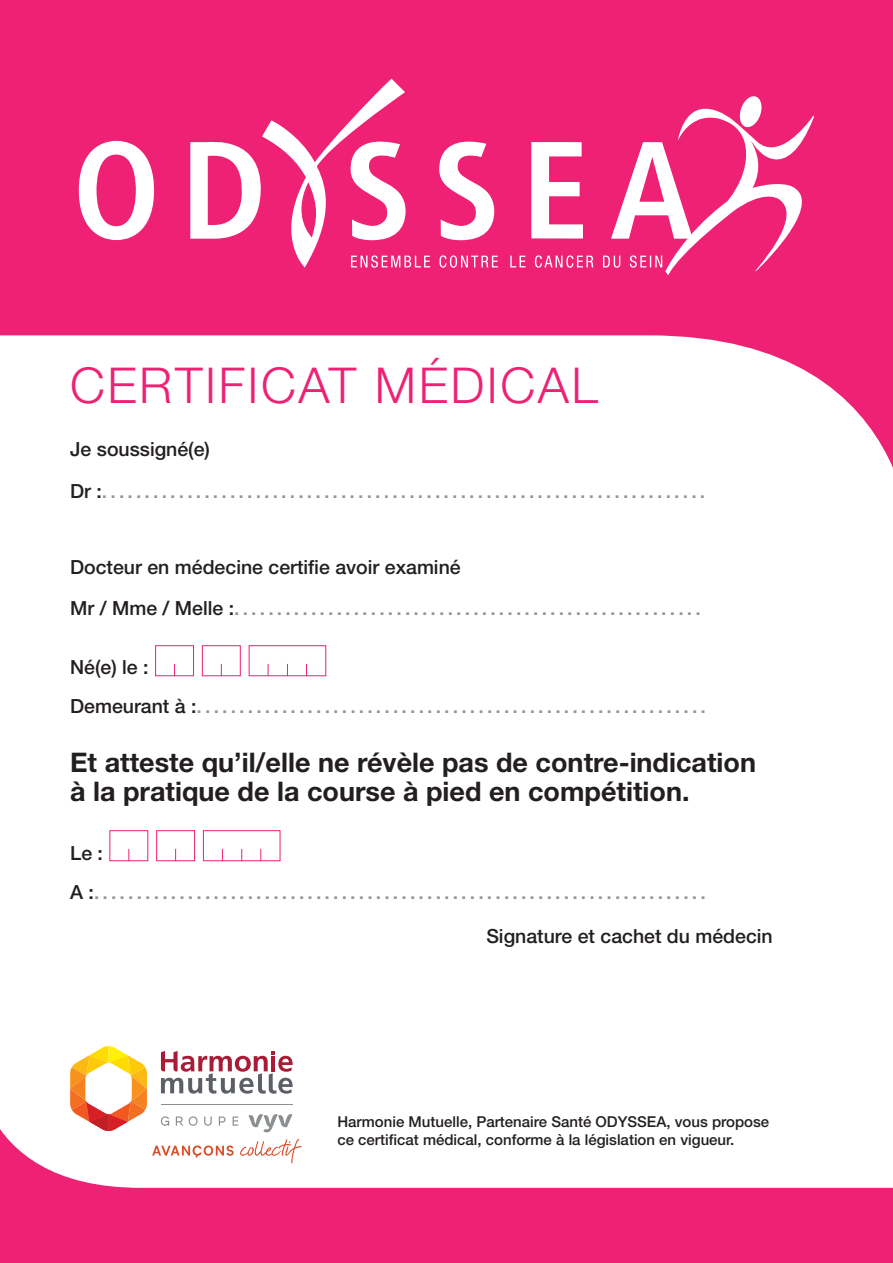
<style>
.page{position:relative;width:893px;height:1263px;background:#ee2174}
.page>*{position:absolute;margin:0;border:0;box-sizing:border-box;transform-origin:0 0}
.t1{font:300 49.5px "Helvetica Neue LT Std";letter-spacing:.05em;color:#ee2174}
.t2{font:700 27px "Helvetica Neue LT Std";color:#231f20}
.t3{font:500 19.5px "Helvetica Neue LT Std";color:#939598}
.t4{font:500 19.5px "Helvetica Neue LT Std";color:#231f20}
.t5{font:500 15px/18px "Helvetica Neue LT Std";color:#231f20}
.s1{color:#231f20}
</style>
<div class="page">
<div style="left:0;top:335px;width:893px;height:853px;background:#fff"></div>
<div style="left:155px;top:645px;width:39px;height:31px;border:1px solid #ee2174"></div>
<svg style="left:174px;top:664px;width:1px;height:12px"></svg>
<div style="left:202px;top:645px;width:39px;height:31px;border:1px solid #ee2174"></div>
<svg style="left:221px;top:664px;width:1px;height:12px"></svg>
<div style="left:249px;top:645px;width:77px;height:31px;border:1px solid #ee2174"></div>
<svg style="left:287px;top:664px;width:1px;height:12px"></svg>
<svg style="left:306px;top:664px;width:1px;height:12px"></svg>
<div style="left:109px;top:830px;width:39px;height:31px;border:1px solid #ee2174"></div>
<svg style="left:128px;top:849px;width:1px;height:12px"></svg>
<div style="left:156px;top:830px;width:39px;height:31px;border:1px solid #ee2174"></div>
<svg style="left:175px;top:849px;width:1px;height:12px"></svg>
<div style="left:203px;top:830px;width:77px;height:31px;border:1px solid #ee2174"></div>
<svg style="left:241px;top:849px;width:1px;height:12px"></svg>
<svg style="left:260px;top:849px;width:1px;height:12px"></svg>
<svg style="left:161px;top:1051px;width:132px;height:43px;background:#d0b5bb"></svg>
<svg style="left:240px;top:1139px;width:62px;height:24px"></svg>
<svg style="left:152px;top:1145px;width:82px;height:13px"></svg>
<svg style="left:70px;top:1046px;width:77px;height:85px;background:#f8c68e"></svg>
<svg style="left:161px;top:1116px;width:8px;height:10px"></svg>
<svg style="left:176px;top:1116px;width:7px;height:10px"></svg>
<svg style="left:189px;top:1116px;width:9px;height:10px"></svg>
<svg style="left:204px;top:1116px;width:8px;height:10px"></svg>
<svg style="left:219px;top:1116px;width:7px;height:10px"></svg>
<svg style="left:233px;top:1116px;width:5px;height:10px"></svg>
<svg style="left:248px;top:1114px;width:44px;height:18px"></svg>
<hr style="left:161px;top:1104px;width:132px;height:1px;background:#8c8f91">
<svg style="left:439px;top:255px;width:59px;height:13px"></svg>
<svg style="left:79px;top:141px;width:75px;height:99px"></svg>
<svg style="left:439px;top:141px;width:55px;height:99px"></svg>
<svg style="left:190px;top:79px;width:240px;height:189px"></svg>
<svg style="left:510px;top:96px;width:305px;height:179px"></svg>
<p class="t1" style="left:70px;top:355px;width:529px">CERTIFICAT MÉDICAL</p>
<p class="t4" style="left:70px;top:438px;width:141px">Je soussigné(e)</p>
<p class="t3" style="left:70px;top:479px;width:637px"><span class="s1">Dr :</span>.......................................................................</p>
<p class="t4" style="left:70px;top:555px;width:392px">Docteur en médecine certifie avoir examiné</p>
<p class="t3" style="left:70px;top:597px;width:632px"><span class="s1">Mr / Mme / Melle :</span>.......................................................</p>
<p class="t4" style="left:70px;top:655px;width:80px">Né(e) le :</p>
<p class="t3" style="left:70px;top:694px;width:637px"><span class="s1">Demeurant à :</span>............................................................</p>
<p class="t2" style="left:70px;top:745px;width:687px">Et atteste qu’il/elle ne révèle pas de contre-indication</p>
<p class="t2" style="left:70px;top:775px;width:621px">à la pratique de la course à pied en compétition.</p>
<p class="t4" style="left:70px;top:841px;width:34px">Le :</p>
<p class="t3" style="left:70px;top:880px;width:637px"><span class="s1">A :</span>........................................................................</p>
<p class="t4" style="left:486px;top:925px;width:288px">Signature et cachet du médecin</p>
<p class="t5" style="left:337px;top:1113px;width:433px">Harmonie Mutuelle, Partenaire Santé ODYSSEA, vous propose ce certificat médical, conforme à la législation en vigueur.</p>
</div>
